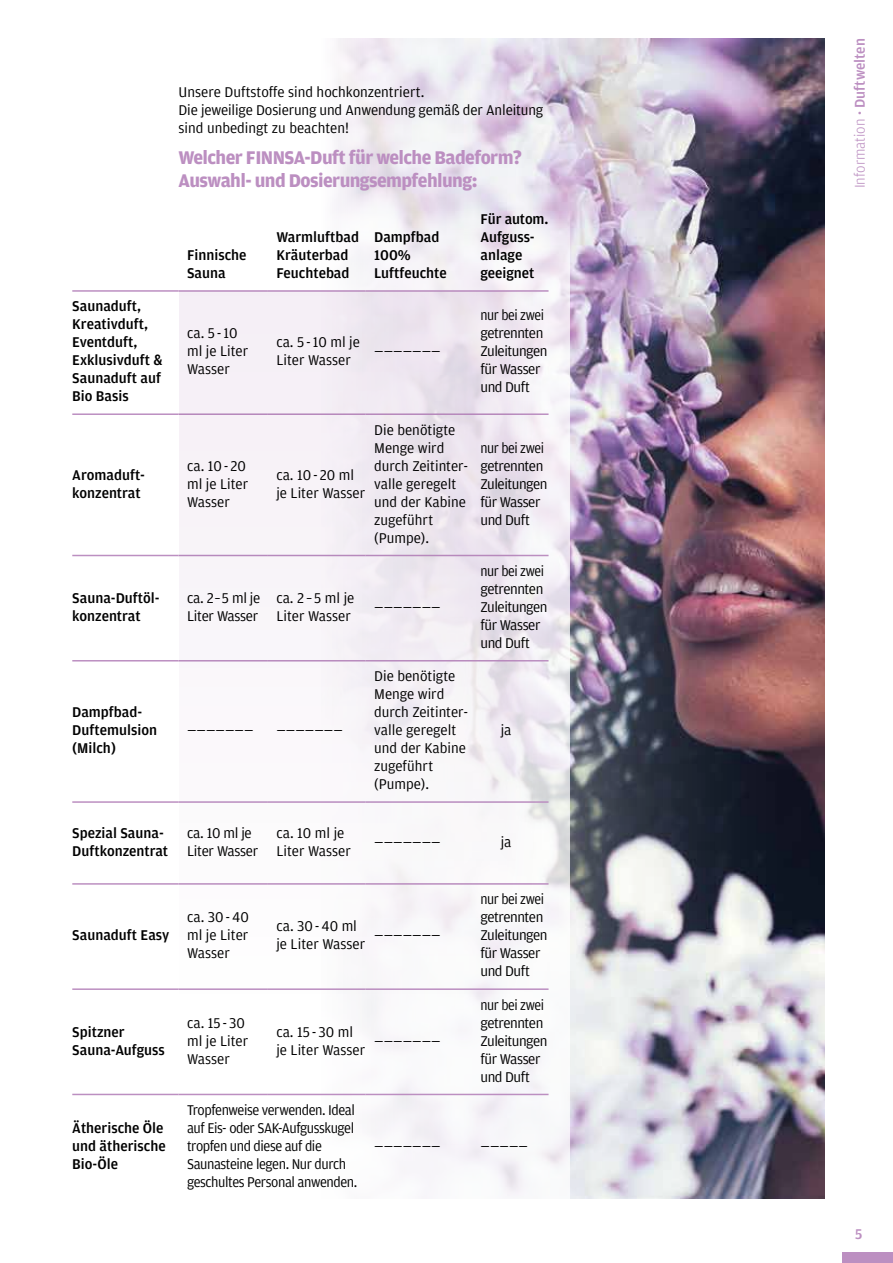
<style>
.page{position:relative;width:893px;height:1263px;background:#fff}
.page>*{position:absolute;margin:0;border:0;box-sizing:border-box;transform-origin:0 0}
.t1{font:700 19.5px/22.5px "Amplitude";letter-spacing:-.03em;color:#bc8fc1}
.t2{font:15px/18px "Amplitude";letter-spacing:-.015em;color:#000}
.t3{font:500 15px/18px "Amplitude";color:#000}
.t4{font:15px/18px "Amplitude";letter-spacing:-.015em;color:#000;scale:.93 1}
.t5{font:15px/18px "Amplitude";letter-spacing:-.015em;color:#000;scale:.96 1}
.t6{font:300 15px "Amplitude";color:#bc8fc1}
.t7{font:500 15px "Amplitude";color:#bc8fc1}
.s1{font-weight:500}
</style>
<div class="page">
<img style="left:334px;top:38px;width:491px;height:1160px">
<div style="left:72px;top:191px;width:498px;height:1072px;background:#fff"></div>
<div style="left:842px;top:1252px;width:51px;height:11px;background:#bc8fc1"></div>
<hr style="left:72px;top:290px;width:107px;height:2px;background:#bc8fc1">
<hr style="left:179px;top:290px;width:89px;height:2px;background:#bc8fc1">
<hr style="left:268px;top:290px;width:98px;height:2px;background:#bc8fc1">
<hr style="left:366px;top:290px;width:106px;height:2px;background:#bc8fc1">
<hr style="left:472px;top:290px;width:77px;height:2px;background:#bc8fc1">
<hr style="left:72px;top:413px;width:107px;height:2px;background:#bc8fc1">
<hr style="left:72px;top:555px;width:107px;height:1px;background:#bc8fc1">
<hr style="left:72px;top:660px;width:107px;height:1px;background:#bc8fc1">
<hr style="left:72px;top:801px;width:107px;height:2px;background:#bc8fc1">
<hr style="left:72px;top:883px;width:107px;height:2px;background:#bc8fc1">
<hr style="left:72px;top:988px;width:107px;height:2px;background:#bc8fc1">
<hr style="left:72px;top:1094px;width:107px;height:1px;background:#bc8fc1">
<svg style="left:179px;top:291px;width:370px;height:854px;fill:#f8f5f8"></svg>
<p class="t2" style="left:179px;top:83px;width:366px">Unsere Duftstoffe sind hochkonzentriert.<br>Die jeweilige Dosierung und Anwendung gemäß der Anleitung sind unbedingt zu beachten!</p>
<h1 class="t1" style="left:179px;top:146px;width:345px">Welcher FINNSA-Duft für welche Badeform?<br>Auswahl- und Dosierungsempfehlung:</h1>
<p class="t3" style="left:72px;top:297px;width:92px">Saunaduft,<br>Kreativduft,<br>Eventduft,<br>Exklusivduft &amp;<br>Saunaduft auf<br>Bio Basis</p>
<p class="t3" style="left:187px;top:246px;width:61px">Finnische<br>Sauna</p>
<p class="t3" style="left:276px;top:228px;width:84px">Warmluftbad<br>Kräuterbad<br>Feuchtebad</p>
<p class="t3" style="left:374px;top:228px;width:74px">Dampfbad<br>100%<br>Luftfeuchte</p>
<p class="t2" style="left:187px;top:324px;width:63px">ca. 5-10 ml je Liter<br>Wasser</p>
<p class="t2" style="left:276px;top:333px;width:85px">ca. 5-10 ml je<br>Liter Wasser</p>
<p class="t2" style="left:374px;top:342px;width:68px">———————</p>
<p class="t3" style="left:72px;top:465px;width:74px">Aromaduft&shy;konzentrat</p>
<p class="t2" style="left:187px;top:456px;width:63px">ca. 10- 20 ml je Liter<br>Wasser</p>
<p class="t2" style="left:276px;top:465px;width:90px">ca. 10- 20 ml je Liter Wasser</p>
<p class="t2" style="left:374px;top:420px;width:95px">Die benötigte<br>Menge wird durch Zeitinter&shy;valle geregelt und der Kabine zugeführt (Pumpe).</p>
<p class="t3" style="left:72px;top:589px;width:89px">Sauna-Duftöl&shy;konzentrat</p>
<p class="t2" style="left:187px;top:589px;width:75px">ca. 2–5 ml je<br>Liter Wasser</p>
<p class="t2" style="left:276px;top:589px;width:79px">ca. 2– 5 ml je<br>Liter Wasser</p>
<p class="t2" style="left:374px;top:598px;width:68px">———————</p>
<p class="t3" style="left:72px;top:703px;width:86px">Dampfbad-<br>Duftemulsion (Milch)</p>
<p class="t2" style="left:187px;top:721px;width:68px">———————</p>
<p class="t2" style="left:276px;top:721px;width:68px">———————</p>
<p class="t2" style="left:374px;top:667px;width:95px">Die benötigte<br>Menge wird durch Zeitinter&shy;valle geregelt und der Kabine zugeführt (Pumpe).</p>
<p class="t3" style="left:480px;top:210px;width:69px">Für autom.<br>Aufguss&shy;anlage geeignet</p>
<p class="t4" style="left:480px;top:306px;width:74px">nur bei zwei getrennten<br>Zuleitungen für Wasser und Duft</p>
<p class="t4" style="left:480px;top:438px;width:74px">nur bei zwei getrennten<br>Zuleitungen für Wasser und Duft</p>
<p class="t4" style="left:480px;top:562px;width:74px">nur bei zwei getrennten<br>Zuleitungen für Wasser und Duft</p>
<p class="t2" style="left:501px;top:721px;width:12px">ja</p>
<p class="t3" style="left:72px;top:823px;width:97px">Spezial Sauna-<br>Duftkonzentrat</p>
<p class="t2" style="left:187px;top:823px;width:73px">ca. 10 ml je<br>Liter Wasser</p>
<p class="t2" style="left:276px;top:823px;width:76px">ca. 10 ml je<br>Liter Wasser</p>
<p class="t2" style="left:374px;top:832px;width:68px">———————</p>
<p class="t2" style="left:501px;top:832px;width:12px">ja</p>
<p class="t3" style="left:72px;top:926px;width:98px">Saunaduft Easy</p>
<p class="t2" style="left:187px;top:908px;width:63px;text-align:justify">ca. 30-40 ml je Liter Wasser</p>
<p class="t2" style="left:276px;top:917px;width:90px">ca. 30-40 ml je Liter Wasser</p>
<p class="t3" style="left:72px;top:1022px;width:94px">Spitzner<br>Sauna-Aufguss</p>
<p class="t2" style="left:187px;top:1013px;width:63px">ca. 15- 30 ml je Liter<br>Wasser</p>
<p class="t2" style="left:276px;top:1022px;width:90px">ca. 15- 30 ml je Liter Wasser</p>
<p class="t3" style="left:72px;top:1118px;width:95px">Ätherische Öle und ätherische<br>Bio-Öle</p>
<p class="t5" style="left:187px;top:1100px;width:179px">Tropfenweise verwenden. Ideal auf Eis- oder SAK-Aufgusskugel tropfen und diese auf die<br>Saunasteine legen. Nur durch geschultes Personal anwenden.</p>
<p class="t2" style="left:374px;top:926px;width:68px">———————</p>
<p class="t2" style="left:374px;top:1031px;width:68px">———————</p>
<p class="t4" style="left:480px;top:890px;width:74px">nur bei zwei getrennten<br>Zuleitungen für Wasser und Duft</p>
<p class="t4" style="left:480px;top:995px;width:74px">nur bei zwei getrennten<br>Zuleitungen für Wasser und Duft</p>
<p class="t2" style="left:374px;top:1136px;width:68px">———————</p>
<p class="t2" style="left:480px;top:1136px;width:49px">—————</p>
<p class="t6" style="left:850px;top:188px;width:152px;rotate:-90deg">Information <span class="s1">· Duftwelten</span></p>
<p class="t7" style="left:855px;top:1225px;width:9px">5</p>
</div>
